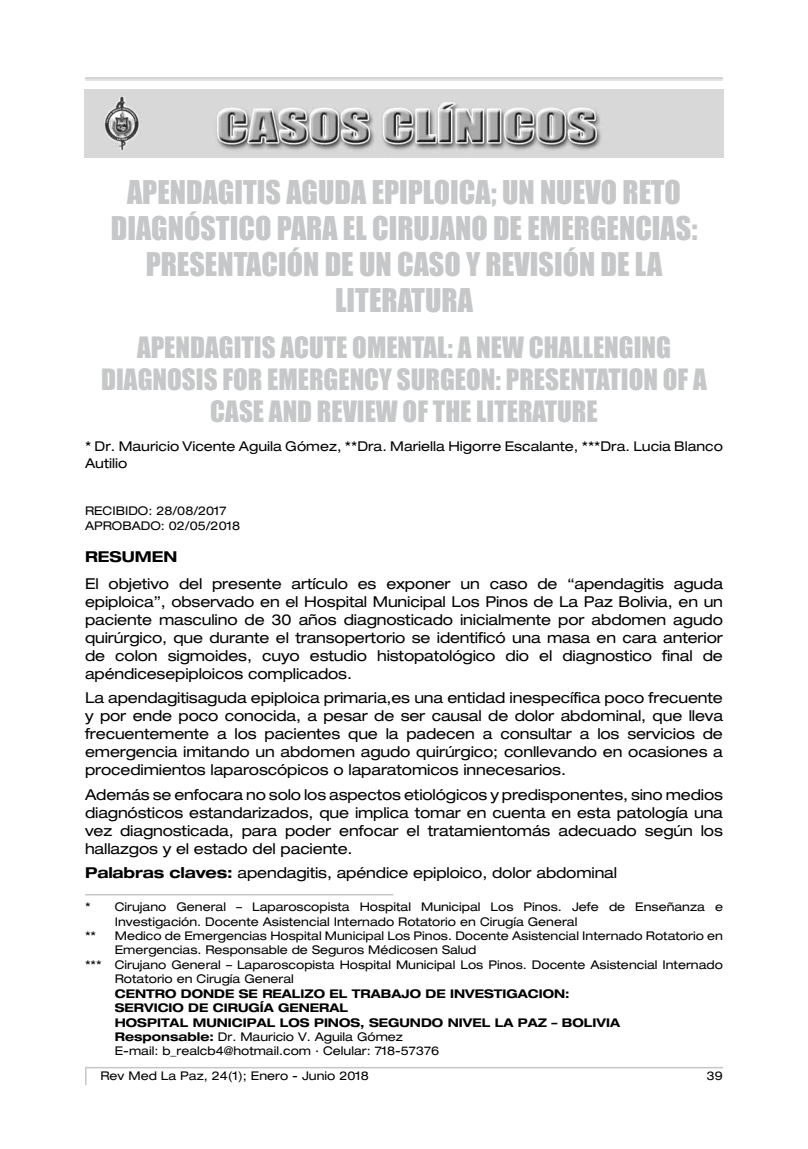
<style>
.page{position:relative;width:808px;height:1149px;background:#fff}
.page>*{position:absolute;margin:0;border:0;box-sizing:border-box;transform-origin:0 0}
.t1{font:30px/36px "Impact";color:#c6c7c8;text-align:center}
.t2{font:27px/32.4px "Impact";color:#c6c7c8;text-align:center}
.t3{font:expanded 15px/18px "Helvetica Neue LT Std";letter-spacing:-.01em;color:#000;text-align:justify}
.t4{font:700 expanded 15px "Helvetica Neue LT Std";color:#000}
.t5{font:expanded 13.5px/16.2px "Helvetica Neue LT Std";color:#000}
.t6{font:expanded 12px/14.4px "Helvetica Neue LT Std";color:#000}
.t7{font:700 expanded 12px/14.4px "Helvetica Neue LT Std";color:#000}
.s1{font-weight:700}
.s2{font-weight:400}
</style>
<div class="page">
<hr style="left:85px;top:77px;width:638px;height:2px;background:#c6c7c8">
<hr style="left:85px;top:80px;width:638px;height:1px;background:#c6c7c8">
<hr style="left:85px;top:1066px;width:638px;height:2px;background:#c6c7c8">
<svg style="left:85px;top:1066px;width:2px;height:18px"></svg>
<img style="left:85px;top:89px;width:638px;height:68px">
<hr style="left:85px;top:893px;width:308px;height:2px;background:#c6c7c8">
<h1 class="t1" style="left:111px;top:174px;width:588px">APENDAGITIS AGUDA EPIPLOICA; UN NUEVO RETO DIAGNÓSTICO PARA EL CIRUJANO DE EMERGENCIAS:<br>PRESENTACIÓN DE UN CASO Y REVISIÓN DE LA LITERATURA</h1>
<h2 class="t2" style="left:101px;top:330px;width:607px">APENDAGITIS ACUTE OMENTAL: A NEW CHALLENGING<br>DIAGNOSIS FOR EMERGENCY SURGEON: PRESENTATION OF A<br>CASE AND REVIEW OF THE LITERATURE</h2>
<p class="t5" style="left:85px;top:438px;width:639px">* Dr. Mauricio Vicente Aguila Gómez, **Dra. Mariella Higorre Escalante, ***Dra. Lucia Blanco<br>Autilio</p>
<p class="t6" style="left:85px;top:503px;width:156px">RECIBIDO: 28/08/2017<br>APROBADO: 02/05/2018</p>
<p class="t4" style="left:85px;top:547px;width:94px">RESUMEN</p>
<p class="t3" style="left:85px;top:574px;width:639px">El objetivo del presente artículo es exponer un caso de “apendagitis aguda epiploica”, observado en el Hospital Municipal Los Pinos de La Paz Bolivia, en un paciente masculino de 30 años diagnosticado inicialmente por abdomen agudo quirúrgico, que durante el transopertorio se identificó una masa en cara anterior de colon sigmoides, cuyo estudio histopatológico dio el diagnostico final de apéndicesepiploicos complicados.</p>
<p class="t3" style="left:85px;top:688px;width:639px">La apendagitisaguda epiploica primaria,es una entidad inespecífica poco frecuente y por ende poco conocida, a pesar de ser causal de dolor abdominal, que lleva frecuentemente a los pacientes que la padecen a consultar a los servicios de emergencia imitando un abdomen agudo quirúrgico; conllevando en ocasiones a procedimientos laparoscópicos o laparatomicos innecesarios.</p>
<p class="t3" style="left:85px;top:784px;width:639px">Además se enfocara no solo los aspectos etiológicos y predisponentes, sino medios diagnósticos estandarizados, que implica tomar en cuenta en esta patología una vez diagnosticada, para poder enfocar el tratamientomás adecuado según los hallazgos y el estado del paciente.</p>
<p class="t3" style="left:85px;top:863px;width:534px"><span class="s1">Palabras claves:</span> apendagitis, apéndice epiploico, dolor abdominal</p>
<p class="t6" style="left:85px;top:899px;width:639px">* Cirujano General – Laparoscopista Hospital Municipal Los Pinos. Jefe de Enseñanza e</p>
<p class="t6" style="left:115px;top:913px;width:464px">Investigación. Docente Asistencial Internado Rotatorio en Cirugía General</p>
<p class="t6" style="left:85px;top:928px;width:13px">**</p>
<p class="t6" style="left:115px;top:928px;width:610px">Medico de Emergencias Hospital Municipal Los Pinos. Docente Asistencial Internado Rotatorio en</p>
<p class="t6" style="left:115px;top:942px;width:363px">Emergencias. Responsable de Seguros Médicosen Salud</p>
<p class="t6" style="left:85px;top:956px;width:639px">*** Cirujano General – Laparoscopista Hospital Municipal Los Pinos. Docente Asistencial Internado</p>
<p class="t6" style="left:115px;top:971px;width:181px">Rotatorio en Cirugía General</p>
<p class="t7" style="left:115px;top:985px;width:507px">CENTRO DONDE SE REALIZO EL TRABAJO DE INVESTIGACION:<br>SERVICIO DE CIRUGÍA GENERAL<br>HOSPITAL MUNICIPAL LOS PINOS, SEGUNDO NIVEL LA PAZ – BOLIVIA Responsable: <span class="s2">Dr. Mauricio V. Aguila Gómez<br>E-mail: b_realcb4@hotmail.com · Celular: 718-57376</span></p>
<p class="t6" style="left:100px;top:1068px;width:270px">Rev Med La Paz, 24(1); Enero - Junio 2018</p>
<p class="t6" style="left:707px;top:1067px;width:18px">39</p>
</div>
